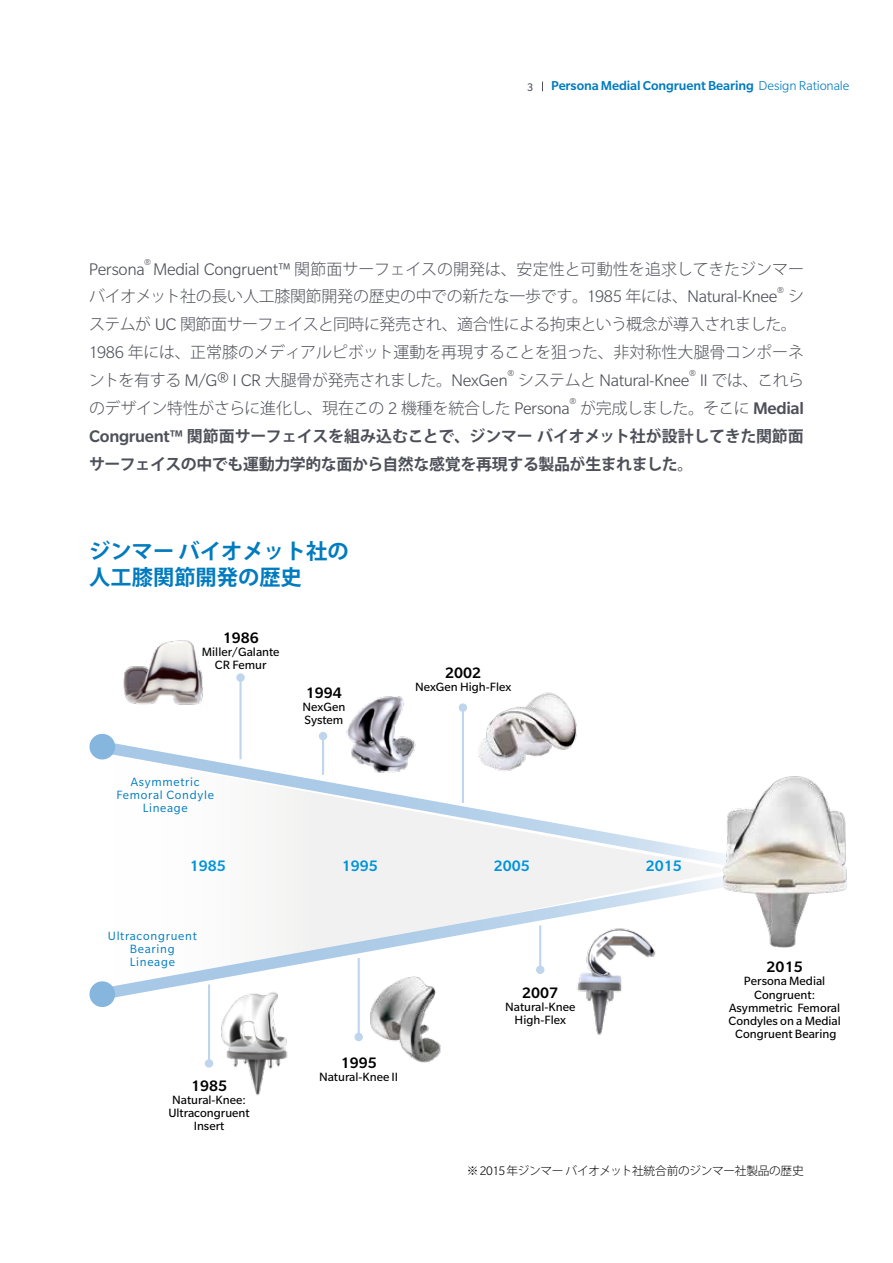
<style>
.page{position:relative;width:893px;height:1263px;background:#fff}
.page>*{position:absolute;margin:0;border:0;box-sizing:border-box;transform-origin:0 0}
.t1{font:700 21.3px/26.5px "Koz Go Pro";color:#007bbf}
.t2{font:300 18.3px "Slate Pro";letter-spacing:-.025em;color:#4e5059}
.t3{font:500 16.5px "Slate Pro";color:#000}
.t4{font:500 16.5px "Slate Pro";color:#0094da}
.t5{font:300 15.9px/27.9px "Koz Go Pro";letter-spacing:-.02em;color:#4e5059}
.t6{font:700 15.9px/27.9px "Koz Go Pro";letter-spacing:-.025em;color:#4e5059;text-align:justify}
.t7{font:500 14.1px "Slate Pro";letter-spacing:-.01em;color:#007bbf}
.t8{font:13.05px/13px "Slate Pro";color:#000;text-align:center}
.t9{font:13.05px/13px "Slate Pro";letter-spacing:.055em;color:#007bbf;text-align:center}
.t10{font:300 11.7px "Koz Go Pro";letter-spacing:-.03em;color:#000}
.s1{font-weight:400;font-size:12px;color:#4e5059}
.s2{font-weight:300}
.s3{font-family:"Slate Pro";font-size:18.3px}
.s4{font-family:"Koz Go Pro";font-size:15.9px}
.s5{font-family:"Slate Pro";font-weight:300;font-size:18.3px}
.s6{font-family:"Slate Pro";font-weight:500;font-size:18.3px}
.s7{font-family:"Slate Pro";font-size:13.5px}
</style>
<div class="page">
<svg style="left:116px;top:880px;width:522px;height:120px"></svg>
<svg style="left:89px;top:981px;width:27px;height:26px"></svg>
<svg style="left:116px;top:743px;width:522px;height:137px"></svg>
<svg style="left:89px;top:733px;width:27px;height:27px"></svg>
<img style="left:722px;top:776px;width:125px;height:172px">
<img style="left:214px;top:981px;width:82px;height:115px">
<hr style="left:208px;top:984px;width:2px;height:79px;background:#bed5ed">
<div style="left:205px;top:1059px;width:8px;height:9px;background:#bed5ed;border-radius:50%"></div>
<hr style="left:239px;top:678px;width:3px;height:81px;background:#bed5ed">
<div style="left:236px;top:673px;width:9px;height:9px;background:#bed5ed;border-radius:50%"></div>
<img style="left:123px;top:640px;width:80px;height:65px">
<hr style="left:462px;top:708px;width:2px;height:95px;background:#bed5ed">
<div style="left:459px;top:703px;width:8px;height:9px;background:#bed5ed;border-radius:50%"></div>
<img style="left:468px;top:692px;width:116px;height:88px">
<hr style="left:322px;top:736px;width:2px;height:39px;background:#bed5ed">
<div style="left:319px;top:732px;width:8px;height:8px;background:#bed5ed;border-radius:50%"></div>
<img style="left:339px;top:696px;width:81px;height:84px">
<hr style="left:358px;top:958px;width:2px;height:79px;background:#bed5ed">
<div style="left:354px;top:1033px;width:9px;height:8px;background:#bed5ed;border-radius:50%"></div>
<img style="left:367px;top:971px;width:80px;height:92px">
<hr style="left:539px;top:925px;width:2px;height:45px;background:#bed5ed">
<div style="left:536px;top:965px;width:8px;height:9px;background:#bed5ed;border-radius:50%"></div>
<img style="left:568px;top:920px;width:88px;height:115px">
<p class="t7" style="left:527px;top:78px;width:323px"><span class="s1">3</span> Persona Medial Congruent Bearing <span class="s2">Design Rationale</span></p>
<p class="t5" style="left:89px;top:255px;width:717px"><span class="s3">Persona</span><sup>®</sup> <span class="s3">Medial Congruent™</span> 関節面サーフェイスの開発は、安定性と可動性を追求してきたジンマーバイオメット社の長い人工膝関節開発の歴史の中での新たな一歩です。<span class="s3">1985</span> 年には、<span class="s3">Natural-Knee</span><sup>®</sup> システムが <span class="s3">UC</span> 関節面サーフェイスと同時に発売され、適合性による拘束という概念が導入されました。<span class="s3">1986</span> 年には、正常膝のメディアルピボット運動を再現することを狙った、非対称性大腿骨コンポーネントを有する <span class="s3">M/G® I CR</span> 大腿骨が発売されました。<span class="s3">NexGen</span><sup>®</sup></p>
<p class="t2" style="left:518px;top:371px;width:287px"><span class="s4">システムと</span> Natural-Knee<sup>®</sup> II <span class="s4">では、これら</span></p>
<p class="t6" style="left:89px;top:395px;width:716px"><span class="s2">のデザイン特性がさらに進化し、現在この</span> <span class="s5">2</span> <span class="s2">機種を統合した</span> <span class="s5">Persona</span><sup>®</sup> <span class="s2">が完成しました。そこに</span> <span class="s6">Medial Congruent™</span> 関節面サーフェイスを組み込むことで、ジンマーバイオメット社が設計してきた関節面サーフェイスの中でも運動力学的な面から自然な感覚を再現する製品が生まれました。</p>
<h1 class="t1" style="left:89px;top:539px;width:261px">ジンマーバイオメット社の人工膝関節開発の歴史</h1>
<p class="t3" style="left:223px;top:628px;width:38px">1986</p>
<p class="t8" style="left:202px;top:645px;width:79px">Miller/Galante<br>CR Femur</p>
<p class="t9" style="left:116px;top:775px;width:99px">Asymmetric<br>Femoral Condyle<br>Lineage</p>
<p class="t3" style="left:306px;top:684px;width:38px">1994</p>
<p class="t8" style="left:303px;top:700px;width:44px;text-align:left">NexGen<br>System</p>
<p class="t3" style="left:445px;top:664px;width:38px">2002</p>
<p class="t8" style="left:415px;top:680px;width:98px">NexGen High-Flex</p>
<p class="t4" style="left:190px;top:857px;width:38px">1985</p>
<p class="t4" style="left:342px;top:857px;width:38px">1995</p>
<p class="t4" style="left:494px;top:857px;width:38px">2005</p>
<p class="t4" style="left:646px;top:857px;width:38px">2015</p>
<p class="t9" style="left:108px;top:929px;width:90px">Ultracongruent<br>Bearing<br>Lineage</p>
<p class="t3" style="left:191px;top:1076px;width:38px">1985</p>
<p class="t8" style="left:168px;top:1093px;width:83px">Natural-Knee:<br>Ultracongruent<br>Insert</p>
<p class="t3" style="left:341px;top:1054px;width:38px">1995</p>
<p class="t8" style="left:319px;top:1070px;width:81px">Natural-Knee II</p>
<p class="t3" style="left:522px;top:984px;width:38px">2007</p>
<p class="t8" style="left:505px;top:1000px;width:72px">Natural-Knee<br>High-Flex</p>
<p class="t3" style="left:767px;top:958px;width:38px">2015</p>
<p class="t8" style="left:728px;top:975px;width:114px">Persona Medial<br>Congruent:<br>Asymmetric Femoral<br>Condyles on a Medial<br>Congruent Bearing</p>
<p class="t10" style="left:467px;top:1163px;width:338px">※<span class="s7">2015</span>年ジンマーバイオメット社統合前のジンマー社製品の歴史</p>
</div>
